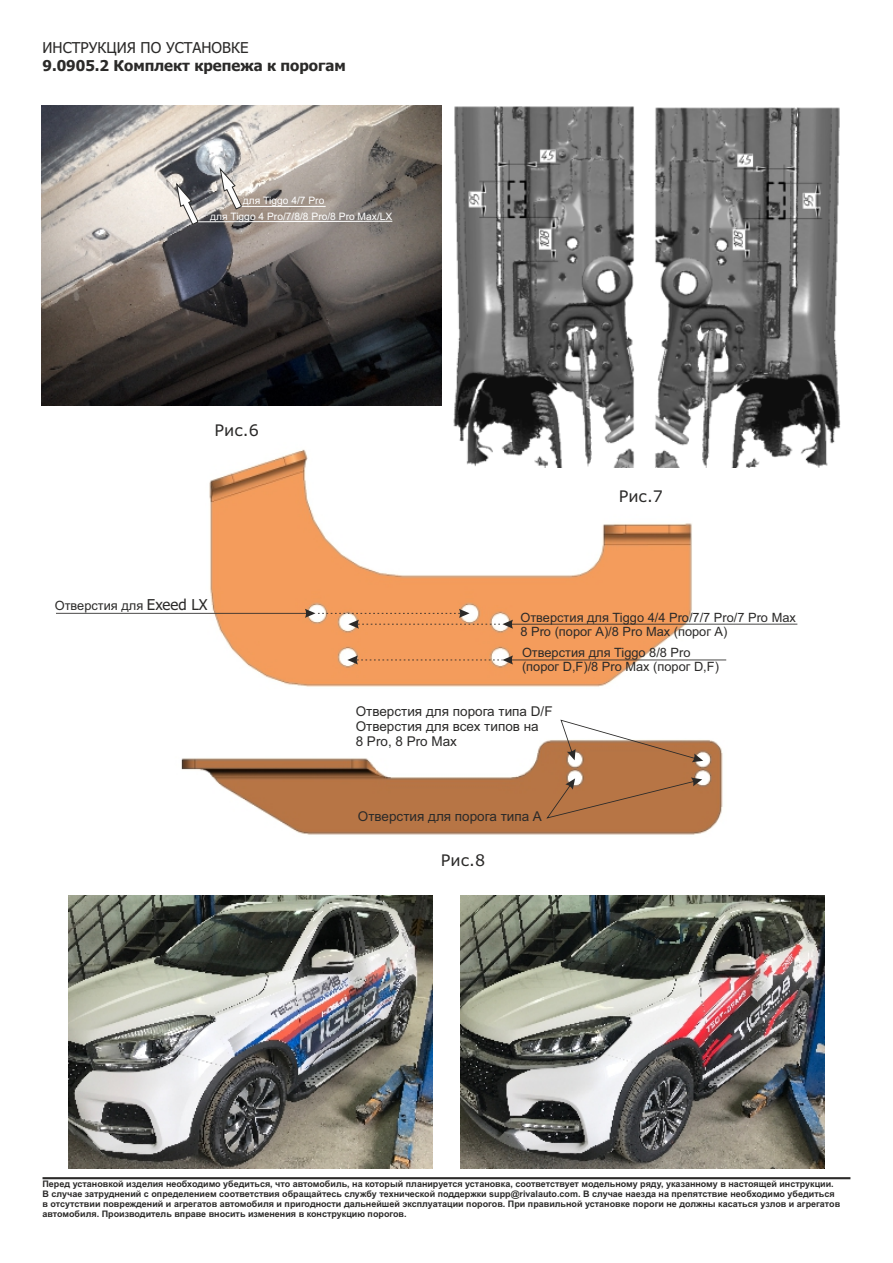
<style>
.page{position:relative;width:893px;height:1263px;background:#fff}
.page>*{position:absolute;margin:0;border:0;box-sizing:border-box;transform-origin:0 0}
.t1{font:15.9px "Verdana";color:#2b2a29}
.t2{font:700 15px "Tahoma";color:#2b2a29}
.t3{font:15px "Tahoma";color:#2b2a29}
.t4{font:13.5px/15.1px "Arial";color:#2b2a29}
.t5{font:12.75px/14.2px "Arial";color:#2b2a29}
.t6{font:10.2px/16px "Arial";color:#fefefe}
.t7{font:700 9px/10.1px "Arial";color:#2b2a29}
.s1{font-family:"Tahoma";font-size:15px}
</style>
<div class="page">
<img style="left:209px;top:449px;width:483px;height:238px">
<hr style="left:43px;top:1177px;width:807px;height:2px;background:#2b2a29">
<img style="left:42px;top:105px;width:400px;height:300px">
<img style="left:69px;top:896px;width:363px;height:272px">
<img style="left:461px;top:896px;width:363px;height:272px">
<img style="left:181px;top:740px;width:542px;height:95px">
<svg style="left:546px;top:777px;width:156px;height:41px;background:#b27447"></svg>
<svg style="left:560px;top:720px;width:143px;height:42px"></svg>
<svg style="left:175px;top:166px;width:218px;height:59px;background:#9f9892"></svg>
<svg style="left:347px;top:655px;width:379px;height:9px"></svg>
<img style="left:450px;top:107px;width:391px;height:360px">
<svg style="left:56px;top:609px;width:741px;height:20px"></svg>
<h2 class="t3" style="left:43px;top:42px;width:207px">ИНСТРУКЦИЯ ПО УСТАНОВКЕ</h2>
<h2 class="t2" style="left:43px;top:60px;width:305px">9.0905.2 Комплект крепежа к порогам</h2>
<p class="t6" style="left:210px;top:193px;width:184px;text-indent:33px">для Tiggo 4/7 Pro<br>для Tiggo 4 Pro/7/8/8 Pro/8 Pro Max/LX</p>
<h1 class="t1" style="left:215px;top:423px;width:46px">Рис.6</h1>
<h3 class="t5" style="left:55px;top:599px;width:154px">Отверстия для <span class="s1">Exeed LX</span></h3>
<h1 class="t1" style="left:619px;top:490px;width:46px">Рис.7</h1>
<h3 class="t5" style="left:520px;top:611px;width:277px">Отверстия для Tiggo 4/4 Pro/7/7 Pro/7 Pro Max<br>8 Pro (порог А)/8 Pro Max (порог А)</h3>
<h3 class="t5" style="left:522px;top:646px;width:198px">Отверстия для Tiggo 8/8 Pro (порог D,F)/8 Pro Max (порог D,F)</h3>
<h3 class="t4" style="left:356px;top:704px;width:198px">Отверстия для порога типа D/F<br>Отверстия для всех типов на<br>8 Pro, 8 Pro Max</h3>
<h3 class="t4" style="left:358px;top:810px;width:186px">Отверстия для порога типа А</h3>
<h1 class="t1" style="left:441px;top:854px;width:46px">Рис.8</h1>
<p class="t7" style="left:43px;top:1180px;width:799px">Перед установкой изделия необходимо убедиться, что автомобиль, на который планируется установка, соответствует модельному ряду, указанному в настоящей инструкции.<br>В случае затруднений с определением соответствия обращайтесь службу технической поддержки supp@rivalauto.com. В случае наезда на препятствие необходимо убедиться в отсутствии повреждений и агрегатов автомобиля и пригодности дальнейшей эксплуатации порогов. При правильной установке пороги не должны касаться узлов и агрегатов автомобиля. Производитель вправе вносить изменения в конструкцию порогов.</p>
</div>
